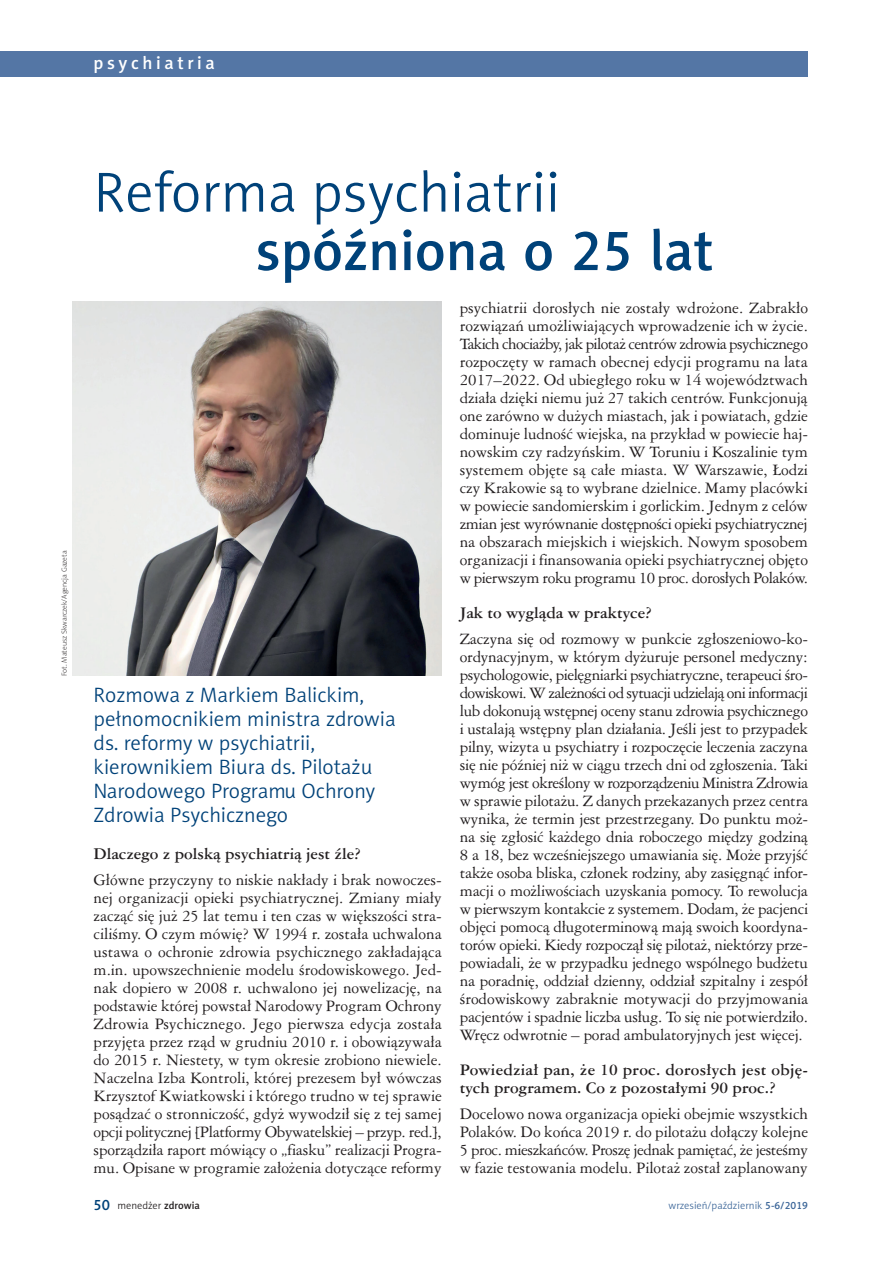
<style>
.page{position:relative;width:893px;height:1263px;background:#fff}
.page>*{position:absolute;margin:0;border:0;box-sizing:border-box;transform-origin:0 0}
.t1{font:57px "Naomi Sans EFN Light";color:#004279}
.t2{font:57px "Naomi Sans EFN Medium";color:#004279}
.t3{font:21px/24px "Naomi Sans EFN Light";color:#004279}
.t4{font:18px "Naomi Sans EFN Medium";letter-spacing:.2em;color:#fff}
.t5{font:15px/18px "Ameri Garmnd PL";letter-spacing:-.01em;color:#231f20;text-align:justify}
.t6{font:700 15px/18px "Ameri Garmnd PL";color:#231f20}
.t7{font:10.5px "Naomi Sans EFN Light";color:#3d6799}
.t8{font:10.5px "Naomi Sans EFN Light";color:#231f20}
.t9{font:7.5px "Naomi Sans EFN Thin";color:#231f20}
.s1{font-family:"Naomi Sans EFN Medium";font-size:15px;color:#004279}
.s2{font-family:"Naomi Sans EFN Medium"}
</style>
<div class="page">
<div style="left:0;top:51px;width:808px;height:26px;background:#5476a5"></div>
<img style="left:72px;top:301px;width:370px;height:374px">
<p class="t4" style="left:94px;top:52px;width:123px">psychiatria</p>
<p class="t9" style="left:60px;top:676px;width:127px;rotate:-90deg">Fot. Mateusz Skwarczek/Agencja Gazeta</p>
<h1 class="t1" style="left:94px;top:160px;width:468px">Reforma psychiatrii</h1>
<h1 class="t2" style="left:256px;top:217px;width:460px">spóźniona o 25 lat</h1>
<h2 class="t3" style="left:94px;top:683px;width:304px">Rozmowa z Markiem Balickim, pełnomocnikiem ministra zdrowia ds. reformy w psychiatrii, kierownikiem Biura ds. Pilotażu<br>Narodowego Programu Ochrony<br>Zdrowia Psychicznego</h2>
<p class="t6" style="left:94px;top:844px;width:269px">Dlaczego z polską psychiatrią jest źle?</p>
<p class="t5" style="left:94px;top:870px;width:350px">Główne przyczyny to niskie nakłady i brak nowoczes&shy;nej organizacji opieki psychiatrycznej. Zmiany miały zacząć się już 25 lat temu i ten czas w większości stra&shy;ciliśmy. O czym mówię? W 1994 r. została uchwalona ustawa o ochronie zdrowia psychicznego zakładająca m.in. upowszechnienie modelu środowiskowego. Jed&shy;nak dopiero w 2008 r. uchwalono jej nowelizację, na podstawie której powstał Narodowy Program Ochrony Zdrowia Psychicznego. Jego pierwsza edycja została przyjęta przez rząd w grudniu 2010 r. i obowiązywała do 2015 r. Niestety, w tym okresie zrobiono niewiele.<br>Naczelna Izba Kontroli, której prezesem był wówczas Krzysztof Kwiatkowski i którego trudno w tej sprawie posądzać o stronniczość, gdyż wywodził się z tej samej opcji politycznej [Platformy Obywatelskiej – przyp. red.], sporządziła raport mówiący o „fiasku” realizacji Progra&shy;mu. Opisane w programie założenia dotyczące reformy</p>
<p class="t5" style="left:460px;top:299px;width:350px">psychiatrii dorosłych nie zostały wdrożone. Zabrakło rozwiązań umożliwiających wprowadzenie ich w życie.<br>Takich chociażby, jak pilotaż centrów zdrowia psychicznego rozpoczęty w ramach obecnej edycji programu na lata 2017–2022. Od ubiegłego roku w 14 województwach działa dzięki niemu już 27 takich centrów. Funkcjonują one zarówno w dużych miastach, jak i powiatach, gdzie dominuje ludność wiejska, na przykład w powiecie haj&shy;nowskim czy radzyńskim. W Toruniu i Koszalinie tym systemem objęte są całe miasta. W Warszawie, Łodzi czy Krakowie są to wybrane dzielnice. Mamy placówki w powiecie sandomierskim i gorlickim. Jednym z celów zmian jest wyrównanie dostępności opieki psychiatrycznej na obszarach miejskich i wiejskich. Nowym sposobem organizacji i finansowania opieki psychiatrycznej objęto w pierwszym roku programu 10 proc. dorosłych Polaków.</p>
<p class="t6" style="left:460px;top:603px;width:194px">Jak to wygląda w praktyce?</p>
<p class="t5" style="left:460px;top:630px;width:350px">Zaczyna się od rozmowy w punkcie zgłoszeniowo-ko&shy;ordynacyjnym, w którym dyżuruje personel medyczny: psychologowie, pielęgniarki psychiatryczne, terapeuci śro&shy;dowiskowi. W zależności od sytuacji udzielają oni informacji lub dokonują wstępnej oceny stanu zdrowia psychicznego i ustalają wstępny plan działania. Jeśli jest to przypadek pilny, wizyta u psychiatry i rozpoczęcie leczenia zaczyna się nie później niż w ciągu trzech dni od zgłoszenia. Taki wymóg jest określony w rozporządzeniu Ministra Zdrowia w sprawie pilotażu. Z danych przekazanych przez centra wynika, że termin jest przestrzegany. Do punktu moż&shy;na się zgłosić każdego dnia roboczego między godziną 8 a 18, bez wcześniejszego umawiania się. Może przyjść także osoba bliska, członek rodziny, aby zasięgnąć infor&shy;macji o możliwościach uzyskania pomocy. To rewolucja w pierwszym kontakcie z systemem. Dodam, że pacjenci objęci pomocą długoterminową mają swoich koordyna&shy;torów opieki. Kiedy rozpoczął się pilotaż, niektórzy prze&shy;powiadali, że w przypadku jednego wspólnego budżetu na poradnię, oddział dzienny, oddział szpitalny i zespół środowiskowy zabraknie motywacji do przyjmowania pacjentów i spadnie liczba usług. To się nie potwierdziło.<br>Wręcz odwrotnie – porad ambulatoryjnych jest więcej.</p>
<p class="t6" style="left:460px;top:1060px;width:350px">Powiedział pan, że 10 proc. dorosłych jest obję&shy;tych programem. Co z pozostałymi 90 proc.?</p>
<p class="t5" style="left:460px;top:1105px;width:350px">Docelowo nowa organizacja opieki obejmie wszystkich Polaków. Do końca 2019 r. do pilotażu dołączy kolejne 5 proc. mieszkańców. Proszę jednak pamiętać, że jesteśmy w fazie testowania modelu. Pilotaż został zaplanowany</p>
<p class="t8" style="left:94px;top:1199px;width:108px"><span class="s1">50</span> menedżer <span class="s2">zdrowia</span></p>
<p class="t7" style="left:669px;top:1199px;width:141px">wrzesień/październik <span class="s2">5-6/2019</span></p>
</div>
